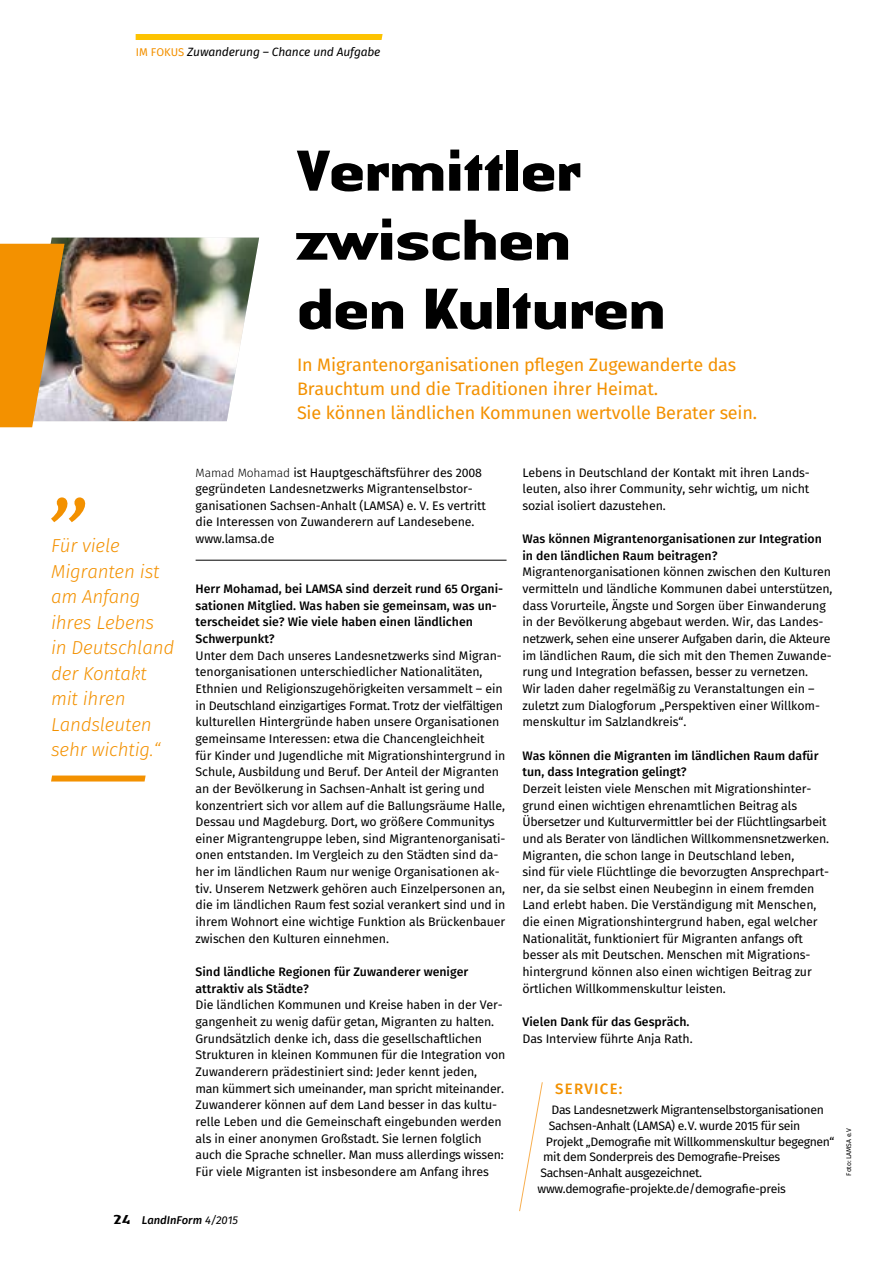
<style>
.page{position:relative;width:893px;height:1263px;background:#fff}
.page>*{position:absolute;margin:0;border:0;box-sizing:border-box;transform-origin:0 0}
.t1{font:700 60px/69px "Authentic Sans Std";letter-spacing:-.05em;color:#000}
.t2{font:italic 300 18.75px/25.5px "Fira Sans";letter-spacing:-.01em;color:#f39100}
.t3{font:18px/24px "Fira Sans";letter-spacing:-.01em;color:#f39100}
.t4{font:500 15px "Fira Sans";letter-spacing:.085em;color:#f39100}
.t5{font:12.3px/16.6px "Fira Sans";letter-spacing:-.01em;color:#000}
.t6{font:500 12.3px/16.6px "Fira Sans";color:#000}
.t7{font:12.15px "Fira Sans";letter-spacing:-.03em;color:#000}
.t8{font:italic 12px "Fira Sans";letter-spacing:-.01em;color:#000}
.t9{font:italic 500 11.25px "Fira Sans";color:#000}
.t10{font:6.75px "Fira Sans";letter-spacing:-.01em;color:#000}
.s1{font-style:normal;font-size:11.25px;color:#f39100}
.s2{font-weight:300;font-size:12px}
.s3{font-family:"Authentic Sans Std";font-weight:700;font-style:normal;font-size:13.5px}
.s4{font-weight:400}
</style>
<div class="page">
<hr style="left:196px;top:560px;width:311px;height:1px;background:#000">
<svg style="left:135px;top:34px;width:248px;height:6px"></svg>
<svg style="left:51px;top:497px;width:35px;height:25px"></svg>
<svg style="left:51px;top:775px;width:95px;height:6px"></svg>
<img style="left:0;top:238px;width:259px;height:189px">
<svg style="left:519px;top:1082px;width:24px;height:130px"></svg>
<h1 class="t8" style="left:136px;top:44px;width:246px"><span class="s1">IM FOKUS</span> Zuwanderung – Chance und Aufgabe</h1>
<h2 class="t1" style="left:296px;top:134px;width:373px">Vermittler zwischen den Kulturen</h2>
<h3 class="t3" style="left:297px;top:354px;width:462px">In Migrantenorganisationen pflegen Zugewanderte das<br>Brauchtum und die Traditionen ihrer Heimat.<br>Sie können ländlichen Kommunen wertvolle Berater sein.</h3>
<p class="t2" style="left:51px;top:534px;width:125px">Für viele<br>Migranten ist am Anfang ihres Lebens in Deutschland der Kontakt mit ihren<br>Landsleuten</p>
<p class="t2" style="left:51px;top:738px;width:111px">sehr wichtig.“</p>
<p class="t5" style="left:196px;top:465px;width:292px"><span class="s2">Mamad Mohamad</span> ist Hauptgeschäftsführer des 2008 gegründeten Landesnetzwerks Migrantenselbstor&shy;ganisationen Sachsen-Anhalt (LAMSA) e. V. Es vertritt die Interessen von Zuwanderern auf Landesebene.</p>
<p class="t5" style="left:196px;top:531px;width:80px">www.lamsa.de</p>
<p class="t6" style="left:196px;top:581px;width:309px">Herr Mohamad, bei LAMSA sind derzeit rund 65 Organi&shy;sationen Mitglied. Was haben sie gemeinsam, was un&shy;terscheidet sie? Wie viele haben einen ländlichen Schwerpunkt?</p>
<p class="t5" style="left:196px;top:648px;width:311px">Unter dem Dach unseres Landesnetzwerks sind Migran&shy;tenorganisationen unterschiedlicher Nationalitäten, Ethnien und Religionszugehörigkeiten versammelt – ein in Deutschland einzigartiges Format. Trotz der vielfältigen kulturellen Hintergründe haben unsere Organisationen gemeinsame Interessen: etwa die Chancengleichheit<br>für Kinder und Jugendliche mit Migrationshintergrund in Schule, Ausbildung und Beruf. Der Anteil der Migranten an der Bevölkerung in Sachsen-Anhalt ist gering und konzentriert sich vor allem auf die Ballungsräume Halle, Dessau und Magdeburg. Dort, wo größere Communitys einer Migrantengruppe leben, sind Migrantenorganisati&shy;onen entstanden. Im Vergleich zu den Städten sind da&shy;her im ländlichen Raum nur wenige Organisationen ak&shy;tiv. Unserem Netzwerk gehören auch Einzelpersonen an, die im ländlichen Raum fest sozial verankert sind und in ihrem Wohnort eine wichtige Funktion als Brückenbauer zwischen den Kulturen einnehmen.</p>
<p class="t6" style="left:196px;top:964px;width:274px">Sind ländliche Regionen für Zuwanderer weniger attraktiv als Städte?</p>
<p class="t5" style="left:196px;top:998px;width:311px">Die ländlichen Kommunen und Kreise haben in der Ver&shy;gangenheit zu wenig dafür getan, Migranten zu halten.<br>Grundsätzlich denke ich, dass die gesellschaftlichen Strukturen in kleinen Kommunen für die Integration von Zuwanderern prädestiniert sind: Jeder kennt jeden,<br>man kümmert sich umeinander, man spricht miteinander.<br>Zuwanderer können auf dem Land besser in das kultu&shy;relle Leben und die Gemeinschaft eingebunden werden als in einer anonymen Großstadt. Sie lernen folglich auch die Sprache schneller. Man muss allerdings wissen:<br>Für viele Migranten ist insbesondere am Anfang ihres</p>
<p class="t9" style="left:113px;top:1212px;width:126px"><span class="s3">24</span> LandInForm <span class="s4">4/2015</span></p>
<p class="t5" style="left:522px;top:465px;width:289px;text-align:justify">Lebens in Deutschland der Kontakt mit ihren Lands&shy;leuten, also ihrer Community, sehr wichtig, um nicht sozial isoliert dazustehen.</p>
<p class="t6" style="left:522px;top:531px;width:301px">Was können Migrantenorganisationen zur Integration in den ländlichen Raum beitragen?</p>
<p class="t5" style="left:522px;top:565px;width:311px">Migrantenorganisationen können zwischen den Kulturen vermitteln und ländliche Kommunen dabei unterstützen, dass Vorurteile, Ängste und Sorgen über Einwanderung in der Bevölkerung abgebaut werden. Wir, das Landes&shy;netzwerk, sehen eine unserer Aufgaben darin, die Akteure im ländlichen Raum, die sich mit den Themen Zuwande&shy;rung und Integration befassen, besser zu vernetzen.<br>Wir laden daher regelmäßig zu Veranstaltungen ein – zuletzt zum Dialogforum „Perspektiven einer Willkom&shy;menskultur im Salzlandkreis“.</p>
<p class="t6" style="left:522px;top:748px;width:298px">Was können die Migranten im ländlichen Raum dafür tun, dass Integration gelingt?</p>
<p class="t5" style="left:522px;top:781px;width:308px">Derzeit leisten viele Menschen mit Migrationshinter&shy;grund einen wichtigen ehrenamtlichen Beitrag als Übersetzer und Kulturvermittler bei der Flüchtlingsarbeit und als Berater von ländlichen Willkommensnetzwerken.<br>Migranten, die schon lange in Deutschland leben,<br>sind für viele Flüchtlinge die bevorzugten Ansprechpart&shy;ner, da sie selbst einen Neubeginn in einem fremden Land erlebt haben. Die Verständigung mit Menschen, die einen Migrationshintergrund haben, egal welcher Nationalität, funktioniert für Migranten anfangs oft besser als mit Deutschen. Menschen mit Migrations&shy;hintergrund können also einen wichtigen Beitrag zur örtlichen Willkommenskultur leisten.</p>
<p class="t6" style="left:522px;top:1014px;width:168px">Vielen Dank für das Gespräch.</p>
<p class="t5" style="left:522px;top:1031px;width:172px">Das Interview führte Anja Rath.</p>
<h4 class="t4" style="left:555px;top:1078px;width:69px">SERVICE:</h4>
<p class="t7" style="left:551px;top:1101px;width:274px">Das Landesnetzwerk Migrantenselbstorganisationen</p>
<p class="t7" style="left:549px;top:1117px;width:253px">Sachsen-Anhalt (LAMSA) e. V. wurde 2015 für sein</p>
<p class="t7" style="left:546px;top:1133px;width:290px">Projekt „Demografie mit Willkommenskultur begegnen“</p>
<p class="t7" style="left:543px;top:1148px;width:238px">mit dem Sonderpreis des Demografie-Preises</p>
<p class="t7" style="left:540px;top:1164px;width:163px">Sachsen-Anhalt ausgezeichnet.</p>
<p class="t7" style="left:538px;top:1180px;width:250px">www.demografie-projekte.de/demografie-preis</p>
<p class="t10" style="left:844px;top:1176px;width:49px;rotate:-90deg">Foto: LAMSA e.V</p>
</div>
